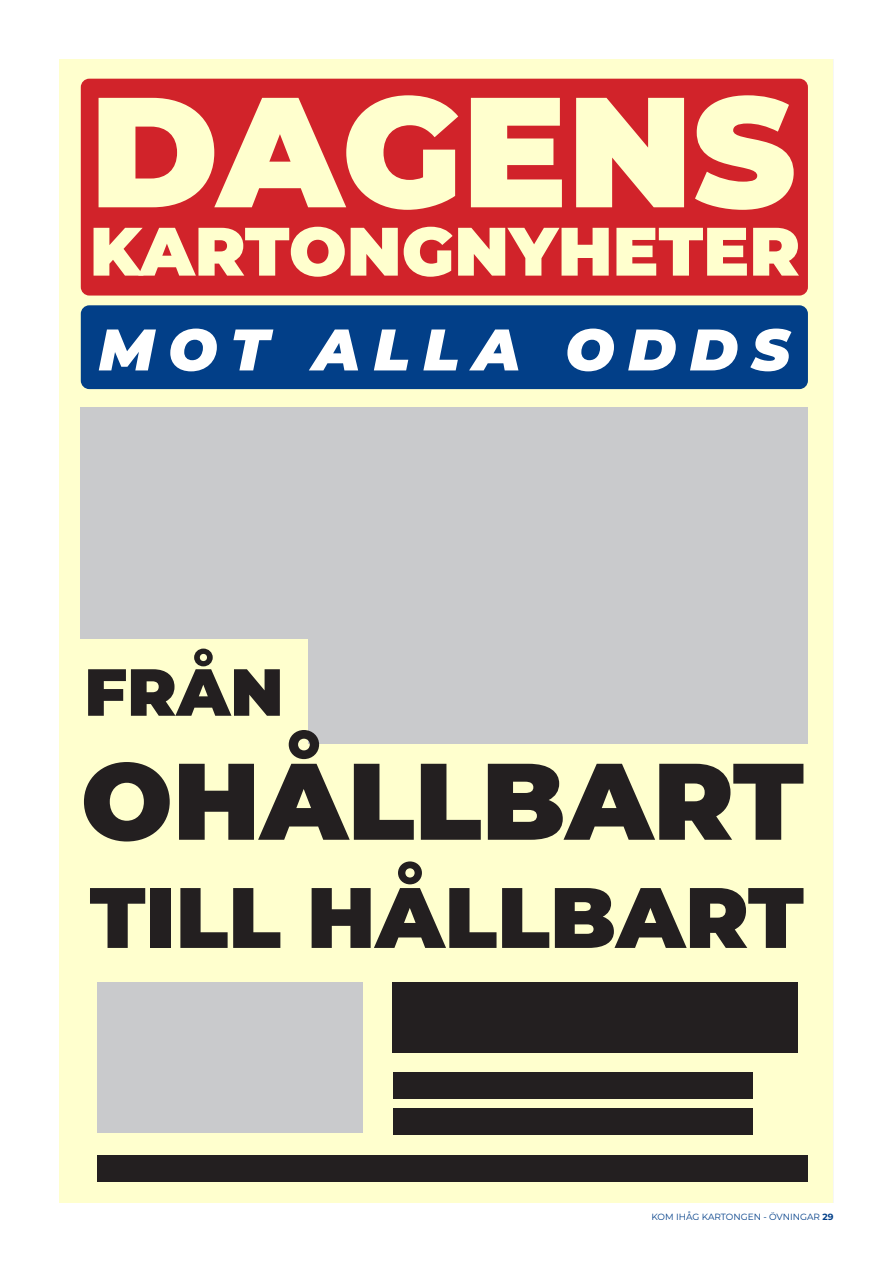
<style>
.page{position:relative;width:893px;height:1263px;background:#fff}
.page>*{position:absolute;margin:0;border:0;box-sizing:border-box;transform-origin:0 0}
.t1{font:900 156.3px "Montserrat";color:#ffffce}
.t2{font:900 108.6px "Montserrat";color:#231f20}
.t3{font:900 85.5px "Montserrat";color:#231f20}
.t4{font:900 68.25px "Montserrat";color:#ffffce}
.t5{font:900 66.45px "Montserrat";color:#231f20}
.t6{font:italic 900 58.5px "Montserrat";letter-spacing:.23em;color:#fff}
.t7{font:9px "Montserrat";color:#023f88}
.s1{font-weight:700}
</style>
<div class="page">
<div style="left:60px;top:60px;width:773px;height:1143px;background:#ffffce"></div>
<div style="left:81px;top:79px;width:727px;height:217px;background:#d1232a;border-radius:9px"></div>
<div style="left:81px;top:305px;width:727px;height:84px;background:#023f88;border-radius:9px"></div>
<div style="left:98px;top:1155px;width:710px;height:27px;background:#231f20"></div>
<div style="left:98px;top:982px;width:265px;height:150px;background:#c9cacc"></div>
<div style="left:81px;top:407px;width:727px;height:337px;background:#c9cacc"></div>
<div style="left:393px;top:982px;width:405px;height:71px;background:#231f20"></div>
<div style="left:393px;top:1072px;width:359px;height:27px;background:#231f20"></div>
<div style="left:393px;top:1108px;width:359px;height:27px;background:#231f20"></div>
<div style="left:68px;top:639px;width:240px;height:111px;background:#ffffce"></div>
<p class="t1" style="left:90px;top:34px;width:707px">DAGENS</p>
<p class="t4" style="left:90px;top:200px;width:712px">KARTONGNYHETER</p>
<p class="t6" style="left:99px;top:306px;width:693px">MOT ALLA ODDS</p>
<p class="t5" style="left:84px;top:642px;width:201px">FRÅN</p>
<p class="t2" style="left:81px;top:720px;width:725px">OHÅLLBART</p>
<p class="t3" style="left:90px;top:853px;width:716px">TILL HÅLLBART</p>
<p class="t7" style="left:651px;top:1210px;width:183px">KOM IHÅG KARTONGEN - ÖVNINGAR <span class="s1">29</span></p>
</div>
